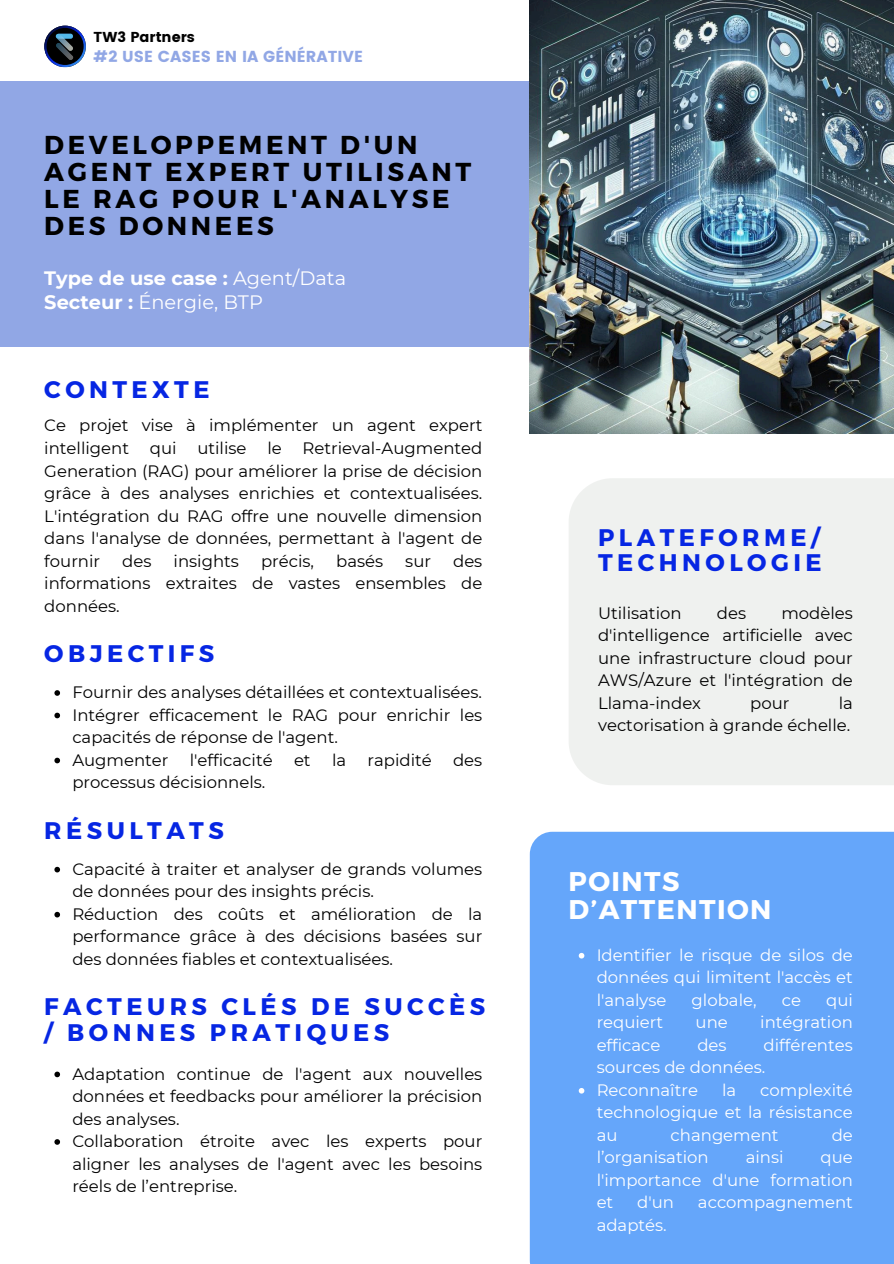
<style>
.page{position:relative;width:894px;height:1264px;background:#fff}
.page>*{position:absolute;margin:0;border:0;box-sizing:border-box;transform-origin:0 0}
.t1{font:700 27px/28.2px "Montserrat";letter-spacing:.055em;color:#fff}
.t2{font:700 25.95px/27px "Montserrat";letter-spacing:.14em;color:#000}
.t3{font:700 24px/25.8px "Montserrat";letter-spacing:.185em;color:#0626e3}
.t4{font:700 19.35px/23.7px "Montserrat";color:#fff}
.t5{font:16.5px/22.5px "Montserrat";color:#000}
.t6{font:16.5px/22.5px "Montserrat";color:#fff;text-align:justify}
.t7{font:15.9px "Poppins";color:#91a7e5}
.t8{font:14.4px "Poppins";color:#000}
.s1{font-weight:400}
</style>
<div class="page">
<div style="left:0;top:82px;width:614px;height:265px;background:#91a7e5"></div>
<img style="left:529px;top:0;width:364px;height:433px">
<div style="left:569px;top:478px;width:324px;height:307px;background:#eff1ef"></div>
<div style="left:529px;top:831px;width:364px;height:432px;background:#65a6fa"></div>
<svg style="left:54px;top:866px;width:6px;height:6px"></svg>
<svg style="left:54px;top:911px;width:6px;height:6px"></svg>
<svg style="left:54px;top:690px;width:6px;height:5px"></svg>
<svg style="left:54px;top:712px;width:6px;height:6px"></svg>
<svg style="left:54px;top:757px;width:6px;height:6px"></svg>
<svg style="left:578px;top:952px;width:6px;height:6px"></svg>
<svg style="left:578px;top:1087px;width:6px;height:6px"></svg>
<svg style="left:54px;top:1071px;width:6px;height:6px"></svg>
<svg style="left:54px;top:1139px;width:6px;height:5px"></svg>
<svg style="left:44px;top:26px;width:42px;height:41px"></svg>
<img style="left:52px;top:33px;width:26px;height:26px">
<p class="t8" style="left:94px;top:28px;width:103px">TW3 Partners</p>
<p class="t7" style="left:94px;top:47px;width:271px">#2 USE CASES EN IA GÉNÉRATIVE</p>
<h2 class="t2" style="left:44px;top:130px;width:428px">DEVELOPPEMENT D'UN<br>AGENT EXPERT UTILISANT<br>LE RAG POUR L'ANALYSE<br>DES DONNEES</h2>
<p class="t4" style="left:44px;top:267px;width:303px">Type de use case : <span class="s1">Agent/Data<br></span>Secteur : <span class="s1">Énergie, BTP</span></p>
<h3 class="t3" style="left:44px;top:375px;width:167px">CONTEXTE</h3>
<p class="t5" style="left:44px;top:414px;width:439px">Ce projet vise à implémenter un agent expert intelligent</p>
<p class="t5" style="left:44px;top:437px;width:439px;text-align:justify;text-indent:258px">Retrieval-Augmented Generation (RAG) pour améliorer la prise de décision grâce à des analyses enrichies et contextualisées.<br>L'intégration du RAG offre une nouvelle dimension dans l'analyse de données, permettant à l'agent de fournir</p>
<p class="t5" style="left:150px;top:437px;width:28px">qui</p>
<p class="t5" style="left:197px;top:437px;width:51px">utilise</p>
<p class="t5" style="left:267px;top:437px;width:16px">le</p>
<p class="t5" style="left:44px;top:549px;width:439px;text-align:justify;text-indent:409px">des informations extraites de vastes ensembles de données.</p>
<h3 class="t3" style="left:44px;top:639px;width:171px">OBJECTIFS</h3>
<p class="t5" style="left:122px;top:549px;width:31px">des</p>
<p class="t5" style="left:173px;top:549px;width:67px">insights</p>
<p class="t5" style="left:261px;top:549px;width:55px">précis,</p>
<p class="t5" style="left:336px;top:549px;width:48px">basés</p>
<p class="t5" style="left:405px;top:549px;width:27px">sur</p>
<p class="t5" style="left:72px;top:681px;width:411px">Fournir des analyses détaillées et contextualisées.<br>Intégrer efficacement le RAG pour enrichir les capacités de réponse de l'agent.<br>Augmenter</p>
<p class="t5" style="left:190px;top:748px;width:84px">l'efficacité</p>
<p class="t5" style="left:294px;top:748px;width:18px">et</p>
<p class="t5" style="left:332px;top:748px;width:16px">la</p>
<p class="t5" style="left:367px;top:748px;width:66px">rapidité</p>
<p class="t5" style="left:453px;top:748px;width:31px">des</p>
<p class="t5" style="left:72px;top:771px;width:194px">processus décisionnels.</p>
<h3 class="t3" style="left:44px;top:815px;width:181px">RÉSULTATS</h3>
<p class="t5" style="left:72px;top:857px;width:411px">Capacité à traiter et analyser de grands volumes de données pour des insights précis.<br>Réduction des coûts et amélioration de la performance grâce à des décisions basées sur des données fiables et contextualisées.</p>
<h3 class="t3" style="left:44px;top:992px;width:442px">FACTEURS CLÉS DE SUCCÈS / BONNES PRATIQUES</h3>
<p class="t5" style="left:72px;top:1062px;width:411px">Adaptation continue de l'agent aux nouvelles données et feedbacks pour améliorer la précision des analyses.<br>Collaboration étroite avec les experts pour aligner les analyses de l'agent avec les besoins réels de l’entreprise.</p>
<h3 class="t3" style="left:598px;top:523px;width:225px">PLATEFORME/<br>TECHNOLOGIE</h3>
<p class="t5" style="left:598px;top:601px;width:256px;text-align:justify;text-indent:183px">modèles d'intelligence artificielle avec une infrastructure cloud pour AWS/Azure et l'intégration de Llama-index</p>
<p class="t5" style="left:598px;top:601px;width:85px">Utilisation</p>
<p class="t5" style="left:716px;top:601px;width:31px">des</p>
<p class="t5" style="left:598px;top:691px;width:256px;text-align:right">la<br>vectorisation à grande échelle.</p>
<p class="t5" style="left:750px;top:691px;width:41px">pour</p>
<h1 class="t1" style="left:568px;top:866px;width:204px">POINTS<br>D’ATTENTION</h1>
<p class="t6" style="left:596px;top:943px;width:258px">Identifier le risque de silos de données qui limitent l'accès et l'analyse</p>
<p class="t6" style="left:691px;top:988px;width:66px">globale,</p>
<p class="t6" style="left:781px;top:988px;width:21px">ce</p>
<p class="t6" style="left:825px;top:988px;width:28px">qui</p>
<p class="t6" style="left:596px;top:1011px;width:68px">requiert</p>
<p class="t6" style="left:695px;top:1011px;width:34px">une</p>
<p class="t6" style="left:760px;top:1011px;width:94px">intégration</p>
<p class="t6" style="left:596px;top:1033px;width:65px">efficace</p>
<p class="t6" style="left:697px;top:1033px;width:31px">des</p>
<p class="t6" style="left:596px;top:1033px;width:257px;text-align:left;text-indent:167px">différentes sources de données.<br>Reconnaître</p>
<p class="t6" style="left:596px;top:1078px;width:258px;text-indent:163px">complexité technologique et la résistance au</p>
<p class="t6" style="left:721px;top:1078px;width:16px">la</p>
<p class="t6" style="left:670px;top:1123px;width:109px">changement</p>
<p class="t6" style="left:831px;top:1123px;width:23px">de</p>
<p class="t6" style="left:596px;top:1146px;width:113px">l’organisation</p>
<p class="t6" style="left:745px;top:1146px;width:39px">ainsi</p>
<p class="t6" style="left:596px;top:1146px;width:258px;text-indent:224px">que l'importance d'une formation et</p>
<p class="t6" style="left:637px;top:1191px;width:38px">d'un</p>
<p class="t6" style="left:697px;top:1191px;width:156px">accompagnement</p>
<p class="t6" style="left:596px;top:1213px;width:72px">adaptés.</p>
</div>
